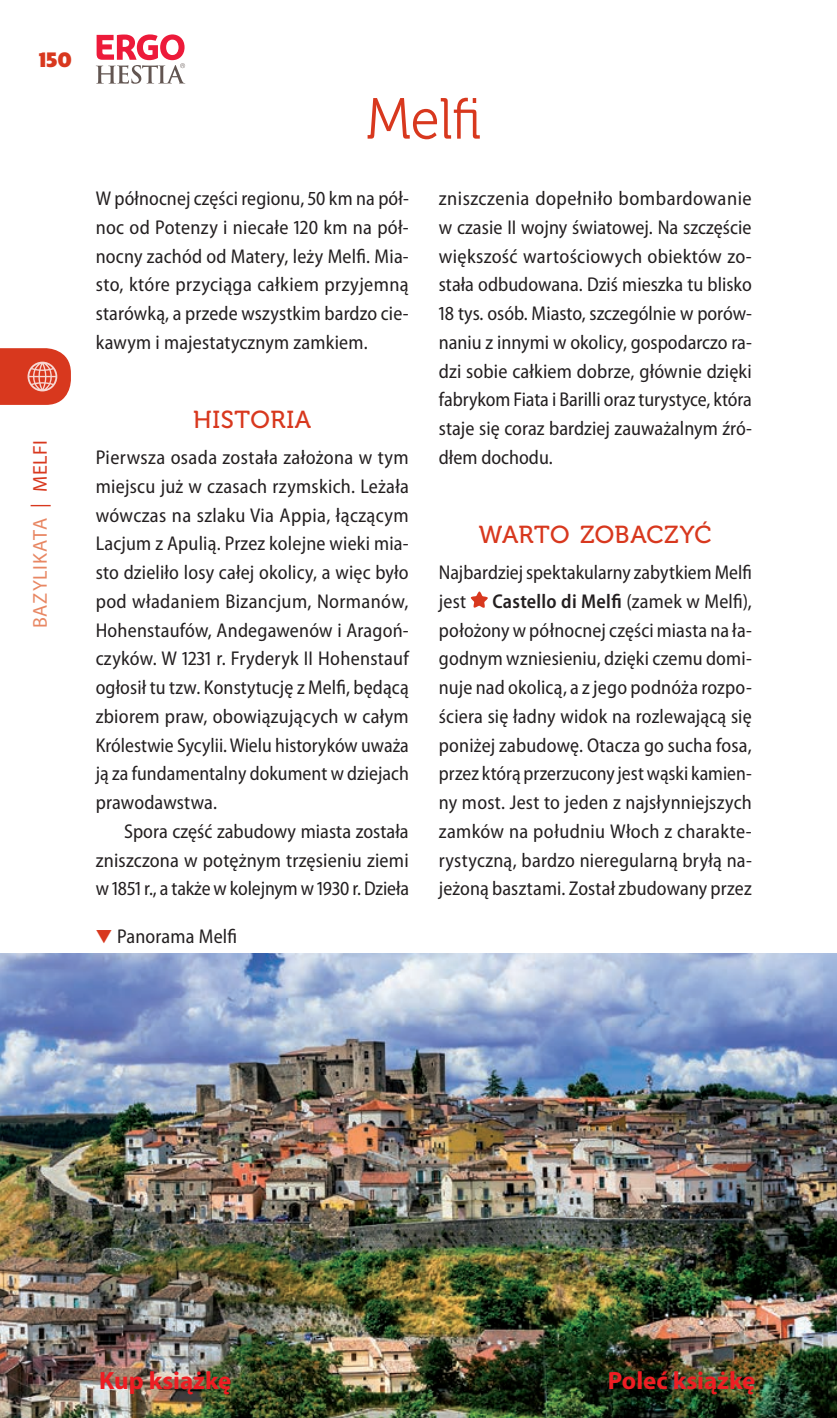
<style>
.page{position:relative;width:837px;height:1418px;background:#fff}
.page>*{position:absolute;margin:0;border:0;box-sizing:border-box;transform-origin:0 0}
.t1{font:57.75px "Museo 300";color:#d8381e;scale:.91 1}
.t2{font:700 25px "Myriad Pro";color:#ee1d23}
.t3{font:24.5px "Museo 500";letter-spacing:.02em;color:#d8381e}
.t4{font:semi-condensed 20px/28.8px "Myriad Pro";letter-spacing:.005em;color:#231f20;text-align:justify}
.t5{font:20px "Myriad Pro";letter-spacing:.035em;color:#e88763}
.t6{font:20px "EFN Olivea Nigra";color:#d8381e}
.s1{color:#d8381e}
.s2{font-weight:600}
</style>
<div class="page">
<svg style="left:470px;top:591px;width:18px;height:17px"></svg>
<img style="left:0;top:953px;width:836px;height:464px">
<svg style="left:96px;top:34px;width:89px;height:50px"></svg>
<svg style="left:0;top:348px;width:71px;height:57px;background:#dd543e"></svg>
<p class="t6" style="left:39px;top:46px;width:35px">150</p>
<p class="t5" style="left:28px;top:628px;width:190px;rotate:-90deg">BAZYLIKATA <span class="s1">| MeLfI</span></p>
<h1 class="t1" style="left:366px;top:88px;width:127px">Melfi</h1>
<p class="t4" style="left:96px;top:184px;width:314px">W północnej części regionu, 50 km na pół&shy;noc od Potenzy i niecałe 120 km na pół&shy;nocny zachód od Matery, leży Melfi. Mia&shy;sto, które przyciąga całkiem przyjemną starówką, a przede wszystkim bardzo cie&shy;kawym i majestatycznym zamkiem.</p>
<p class="t3" style="left:193px;top:406px;width:119px">HISTORIA</p>
<p class="t4" style="left:96px;top:443px;width:314px">Pierwsza osada została założona w tym miejscu już w czasach rzymskich. Leżała wówczas na szlaku Via Appia, łączącym Lacjum z Apulią. Przez kolejne wieki mia&shy;sto dzieliło losy całej okolicy, a więc było pod władaniem Bizancjum, Normanów, Hohenstaufów, Andegawenów i Aragoń&shy;czyków. W 1231 r. Fryderyk II Hohenstauf ogłosił tu tzw. Konstytucję z Melfi, będącą zbiorem praw, obowiązujących w całym Królestwie Sycylii. Wielu historyków uważa ją za fundamentalny dokument w dziejach prawodawstwa.</p>
<p class="t4" style="left:96px;top:817px;width:314px;text-indent:28px">Spora część zabudowy miasta została zniszczona w potężnym trzęsieniu ziemi w 1851 r., a także w kolejnym w 1930 r. Dzieła</p>
<p class="t4" style="left:96px;top:922px;width:143px"><span class="s1">▼</span> Panorama Melfi</p>
<p class="t4" style="left:438px;top:184px;width:314px">zniszczenia dopełniło bombardowanie w czasie II wojny światowej. Na szczęście większość wartościowych obiektów zo&shy;stała odbudowana. Dziś mieszka tu blisko 18 tys. osób. Miasto, szczególnie w porów&shy;naniu z innymi w okolicy, gospodarczo ra&shy;dzi sobie całkiem dobrze, głównie dzięki fabrykom Fiata i Barilli oraz turystyce, która staje się coraz bardziej zauważalnym źró&shy;dłem dochodu.</p>
<p class="t3" style="left:478px;top:521px;width:234px">WARTO ZOBACZYĆ</p>
<p class="t4" style="left:438px;top:558px;width:314px">Najbardziej spektakularny zabytkiem Melfi jest</p>
<p class="t4" style="left:438px;top:587px;width:314px;text-indent:54px"><span class="s2">Castello di Melfi</span> (zamek w Melfi), położony w północnej części miasta na ła&shy;godnym wzniesieniu, dzięki czemu domi&shy;nuje nad okolicą, a z jego podnóża rozpo&shy;ściera się ładny widok na rozlewającą się poniżej zabudowę. Otacza go sucha fosa, przez którą przerzucony jest wąski kamien&shy;ny most. Jest to jeden z najsłynniejszych zamków na południu Włoch z charakte&shy;rystyczną, bardzo nieregularną bryłą na&shy;jeżoną basztami. Został zbudowany przez</p>
<p class="t2" style="left:99px;top:1364px;width:134px">Kup książkę</p>
<p class="t2" style="left:607px;top:1364px;width:149px">Poleć książkę</p>
</div>
